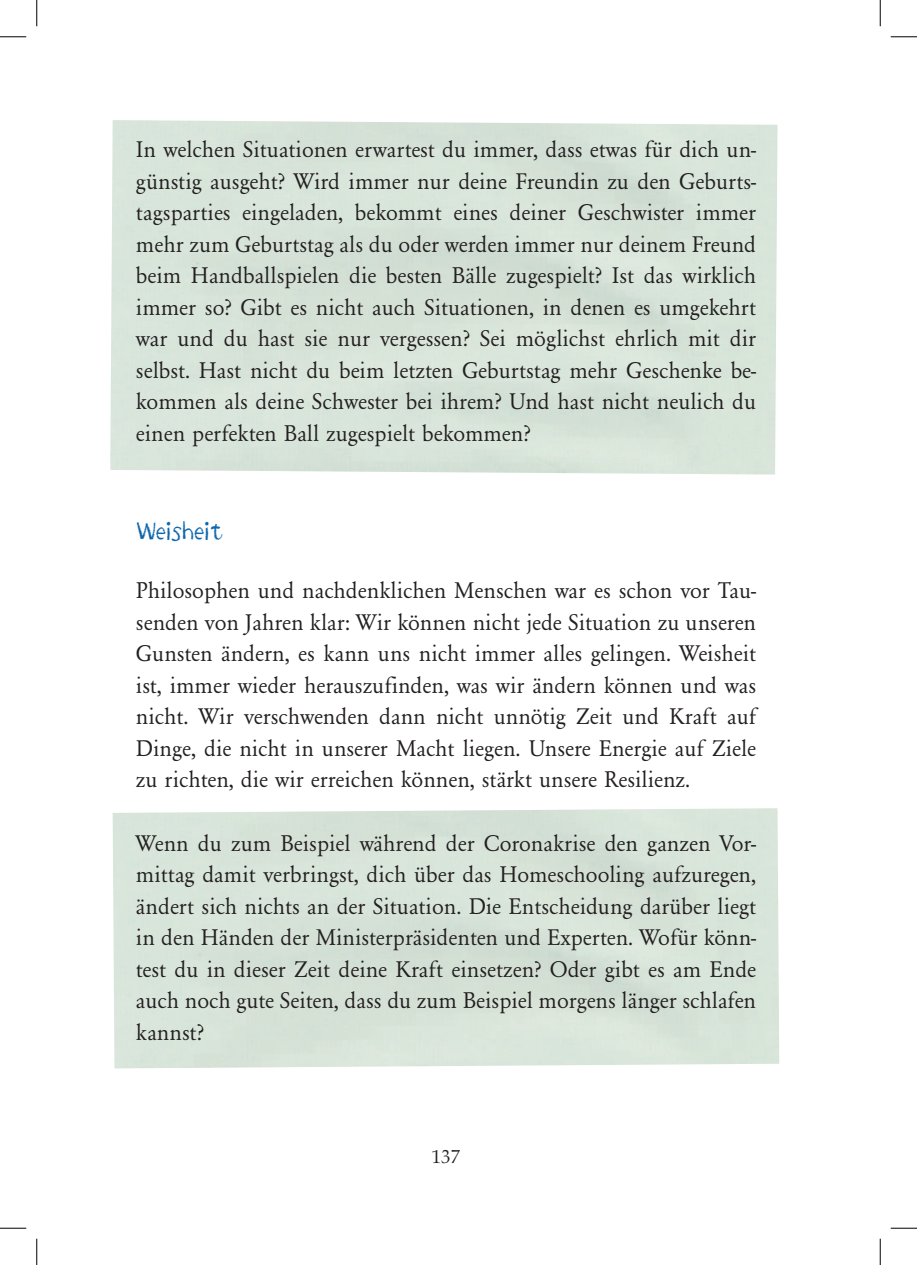
<style>
.page{position:relative;width:917px;height:1265px;background:#fff}
.page>*{position:absolute;margin:0;border:0;box-sizing:border-box;transform-origin:0 0}
.t1{font:24.5px "Drawzing";color:#0e66ab}
.t2{font:23.62px/31.5px "Garamond";color:#231f20;text-align:justify}
.t3{font:19.25px "Aldus";color:#231f20}
</style>
<div class="page">
<div style="left:717px;top:808px;width:62px;height:255px;background:#d8e5d9"></div>
<div style="left:714px;top:124px;width:63px;height:350px;background:#d8e5d9"></div>
<svg style="left:0;top:36px;width:26px;height:1px"></svg>
<svg style="left:891px;top:36px;width:26px;height:1px"></svg>
<svg style="left:0;top:1227px;width:26px;height:1px"></svg>
<svg style="left:891px;top:1227px;width:26px;height:1px"></svg>
<svg style="left:36px;top:0;width:1px;height:26px"></svg>
<svg style="left:36px;top:1238px;width:1px;height:26px"></svg>
<svg style="left:880px;top:0;width:1px;height:26px"></svg>
<svg style="left:880px;top:1238px;width:1px;height:26px"></svg>
<p class="t2" style="left:136px;top:134px;width:622px">In welchen Situationen erwartest du immer, dass etwas für dich un&shy;günstig ausgeht? Wird immer nur deine Freundin zu den Geburts&shy;tagsparties eingeladen, bekommt eines deiner Geschwister immer mehr zum Geburtstag als du oder werden immer nur deinem Freund beim Handballspielen die besten Bälle zugespielt? Ist das wirklich immer so? Gibt es nicht auch Situationen, in denen es umgekehrt war und du hast sie nur vergessen? Sei möglichst ehrlich mit dir selbst. Hast nicht du beim letzten Geburtstag mehr Geschenke be&shy;kommen als deine Schwester bei ihrem? Und hast nicht neulich du einen perfekten Ball zugespielt bekommen?</p>
<p class="t1" style="left:136px;top:515px;width:88px">Weisheit</p>
<p class="t2" style="left:136px;top:575px;width:622px">Philosophen und nachdenklichen Menschen war es schon vor Tau&shy;senden von Jahren klar: Wir können nicht jede Situation zu unseren Gunsten ändern, es kann uns nicht immer alles gelingen. Weisheit ist, immer wieder herauszufinden, was wir ändern können und was nicht. Wir verschwenden dann nicht unnötig Zeit und Kraft auf Dinge, die nicht in unserer Macht liegen. Unsere Energie auf Ziele zu richten, die wir erreichen können, stärkt unsere Resilienz.</p>
<p class="t2" style="left:136px;top:827px;width:622px">Wenn du zum Beispiel während der Coronakrise den ganzen Vor&shy;mittag damit verbringst, dich über das Homeschooling aufzuregen, ändert sich nichts an der Situation. Die Entscheidung darüber liegt in den Händen der Ministerpräsidenten und Experten. Wofür könn&shy;test du in dieser Zeit deine Kraft einsetzen? Oder gibt es am Ende auch noch gute Seiten, dass du zum Beispiel morgens länger schlafen kannst?</p>
<p class="t3" style="left:432px;top:1145px;width:30px">137</p>
</div>
